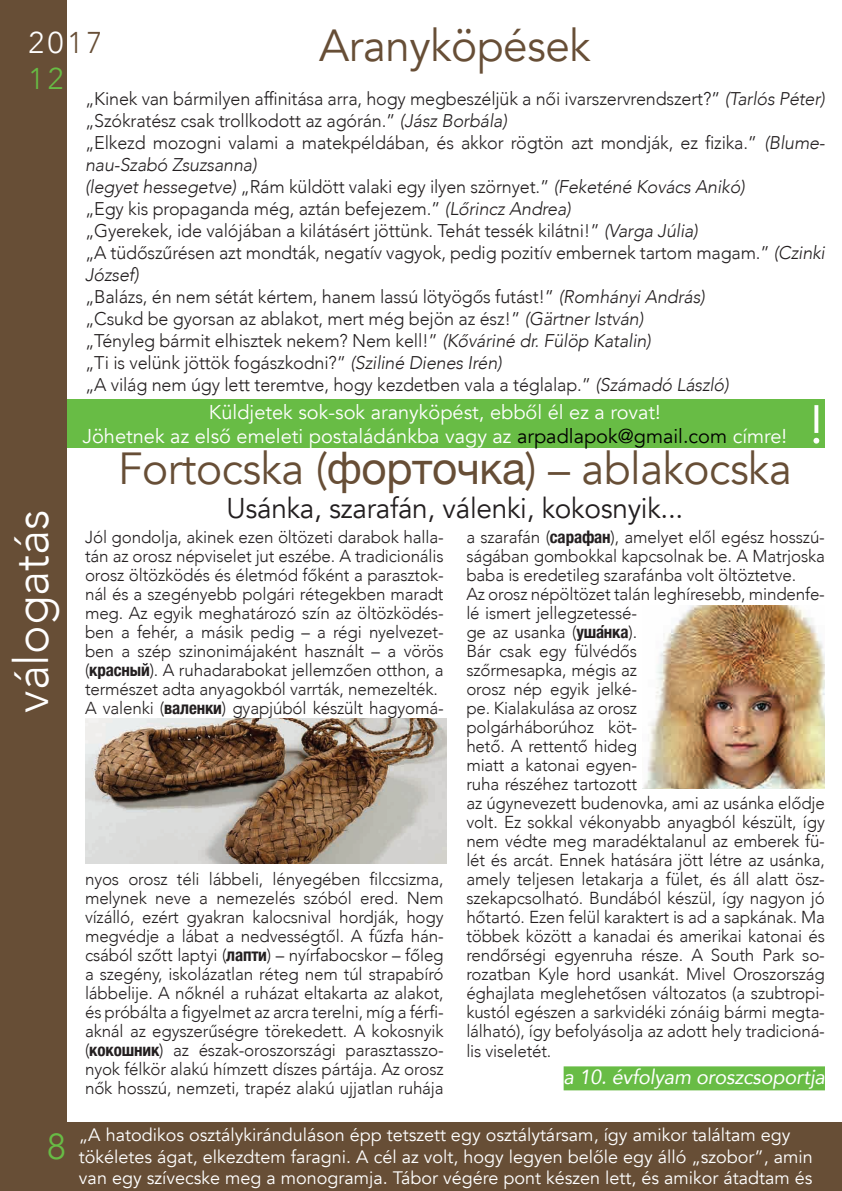
<style>
.page{position:relative;width:842px;height:1191px;background:#fff}
.page>*{position:absolute;margin:0;border:0;box-sizing:border-box;transform-origin:0 0}
.t1{font:53.8px "Avenir";color:#fff}
.t2{font:300 48px "Avenir";color:#fff}
.t3{font:44.8px "Avenir";letter-spacing:-.01em;color:#674e36}
.t4{font:300 36px "Avenir";color:#68bc45}
.t5{font:300 30px/36px "Avenir";letter-spacing:.13em;color:#fff}
.t6{font:28.6px "Avenir";letter-spacing:-.01em;color:#231f20}
.t7{font:italic 20.4px "Avenir";letter-spacing:-.01em;color:#fff}
.t8{font:20px/24px "Avenir";color:#fff;text-align:center}
.t9{font:300 18.4px/22px "Avenir";letter-spacing:-.01em;color:#231f20}
.t10{font:18px/21.6px "Avenir";color:#fff}
.t11{font:300 17.4px/19px "Avenir";letter-spacing:-.01em;color:#231f20}
.s1{font-style:italic}
.s2{color:#674e36}
.s3{color:#68bc45}
.s4{color:#000}
.s5{font-family:"Helvetica Neue"}
.s6{font-family:"Helvetica Neue";font-weight:700;font-stretch:condensed}
</style>
<div class="page">
<div style="left:58px;top:399px;width:734px;height:48px;background:#68bc45"></div>
<div style="left:0;top:0;width:66px;height:1191px;background:#674e36"></div>
<div style="left:0;top:1123px;width:842px;height:68px;background:#674e36"></div>
<div style="left:792px;top:399px;width:33px;height:48px;background:#68bc45"></div>
<div style="left:564px;top:1066px;width:261px;height:24px;background:#68bc45"></div>
<img style="left:85px;top:718px;width:362px;height:146px">
<img style="left:643px;top:605px;width:182px;height:184px">
<h3 class="t3" style="left:319px;top:19px;width:273px">Aranyköpések</h3>
<p class="t9" style="left:85px;top:88px;width:741px">„Kinek van bármilyen affinitása arra, hogy megbeszéljük a női ivarszervrendszert?” <span class="s1">(Tarlós Péter) </span>„Szókratész csak trollkodott az agórán.” <span class="s1">(Jász Borbála)<br></span>„Elkezd mozogni valami a matekpéldában, és akkor rögtön azt mondják, ez fizika.” <span class="s1">(Blume&shy;nau-Szabó Zsuzsanna)<br>(legyet hessegetve)</span> „Rám küldött valaki egy ilyen szörnyet.” <span class="s1">(Feketéné Kovács Anikó)<br></span>„Egy kis propaganda még, aztán befejezem.” <span class="s1">(Lőrincz Andrea)<br></span>„Gyerekek, ide valójában a kilátásért jöttünk. Tehát tessék kilátni!” <span class="s1">(Varga Júlia)<br></span>„A tüdőszűrésen azt mondták, negatív vagyok, pedig pozitív embernek tartom magam.” <span class="s1">(Czinki József)<br></span>„Balázs, én nem sétát kértem, hanem lassú lötyögős futást!” <span class="s1">(Romhányi András)<br></span>„Csukd be gyorsan az ablakot, mert még bejön az ész!” <span class="s1">(Gärtner István)<br></span>„Tényleg bármit elhisztek nekem? Nem kell!” <span class="s1">(Kőváriné dr. Fülöp Katalin)<br></span>„Ti is velünk jöttök fogászkodni?” <span class="s1">(Sziliné Dienes Irén)<br></span>„A világ nem úgy lett teremtve, hogy kezdetben vala a téglalap.” <span class="s1">(Számadó László)</span></p>
<h3 class="t5" style="left:28px;top:24px;width:76px">20<span class="s2">17<br></span><span class="s3">12</span></h3>
<h2 class="t2" style="left:3px;top:712px;width:204px;rotate:-90deg">válogatás</h2>
<h3 class="t4" style="left:47px;top:1125px;width:20px">8</h3>
<p class="t8" style="left:82px;top:401px;width:706px">Küldjetek sok-sok aranyköpést, ebből él ez a rovat!<br>Jöhetnek az első emeleti postaládánkba vagy az <span class="s4">arpadlapok@gmail.com</span> címre!</p>
<h1 class="t1" style="left:809px;top:393px;width:16px">!</h1>
<h3 class="t3" style="left:118px;top:442px;width:675px">Fortocska (<span class="s5">форточка</span>) – ablakocska</h3>
<h3 class="t6" style="left:227px;top:491px;width:458px">Usánka, szarafán, válenki, kokosnyik...</h3>
<p class="t11" style="left:85px;top:527px;width:360px">Jól gondolja, akinek ezen öltözeti darabok halla&shy;tán az orosz népviselet jut eszébe. A tradicionális orosz öltözködés és életmód főként a parasztok&shy;nál és a szegényebb polgári rétegekben maradt meg. Az egyik meghatározó szín az öltözködés&shy;ben a fehér, a másik pedig – a régi nyelvezet&shy;ben a szép szinonimájaként használt – a vörös (<span class="s6">красный</span>). A ruhadarabokat jellemzően otthon, a természet adta anyagokból varrták, nemezelték.<br>A valenki (<span class="s6">валенки</span>) gyapjúból készült hagyomá-</p>
<p class="t11" style="left:466px;top:527px;width:360px">a szarafán (<span class="s6">сарафан</span>), amelyet elől egész hosszú&shy;ságában gombokkal kapcsolnak be. A Matrjoska baba is eredetileg szarafánba volt öltöztetve.<br>Az orosz népöltözet talán leghíresebb, mindenfe&shy;lé ismert jellegzetessé-<br>ge az usanka (<span class="s6">уша́нка</span>).<br>Bár csak egy fülvédős<br>szőrmesapka, mégis az<br>orosz nép egyik jelké-<br>pe. Kialakulása az orosz<br>polgárháborúhoz köt-<br>hető. A rettentő hideg<br>miatt a katonai egyen-<br>ruha részéhez tartozott<br>az úgynevezett budenovka, ami az usánka elődje volt. Ez sokkal vékonyabb anyagból készült, így nem védte meg maradéktalanul az emberek fü&shy;lét és arcát. Ennek hatására jött létre az usánka, amely teljesen letakarja a fület, és áll alatt ös - szekapcsolható. Bundából készül, így nagyon jó hőtartó. Ezen felül karaktert is ad a sapkának. Ma többek között a kanadai és amerikai katonai és rendőrségi egyenruha része. A South Park so&shy;rozatban Kyle hord usankát. Mivel Oroszország éghajlata meglehetősen változatos (a szubtropi&shy;kustól egészen a sarkvidéki zónáig bármi megta&shy;lálható), így befolyásolja az adott hely tradicioná&shy;lis viseletét.</p>
<p class="t7" style="left:564px;top:1064px;width:263px">a 10. évfolyam oroszcsoportja</p>
<p class="t10" style="left:79px;top:1124px;width:735px">„A hatodikos osztálykiránduláson épp tetszett egy osztálytársam, így amikor találtam egy tökéletes ágat, elkezdtem faragni. A cél az volt, hogy legyen belőle egy álló „szobor”, amin van egy szívecske meg a monogramja. Tábor végére pont készen lett, és amikor átadtam és</p>
<p class="t11" style="left:85px;top:869px;width:360px;text-align:justify">nyos orosz téli lábbeli, lényegében filccsizma, melynek neve a nemezelés szóból ered. Nem vízálló, ezért gyakran kalocsnival hordják, hogy megvédje a lábat a nedvességtől. A fűzfa hán&shy;csából szőtt laptyi (<span class="s6">лапти</span>) – nyírfabocskor – főleg a szegény, iskolázatlan réteg nem túl strapabíró lábbelije. A nőknél a ruházat eltakarta az alakot, és próbálta a figyelmet az arcra terelni, míg a férfi&shy;aknál az egyszerűségre törekedett. A kokosnyik (<span class="s6">кокошник</span>) az észak-oroszországi parasztasszo&shy;nyok félkör alakú hímzett díszes pártája. Az orosz nők hosszú, nemzeti, trapéz alakú ujjatlan ruhája</p>
</div>
